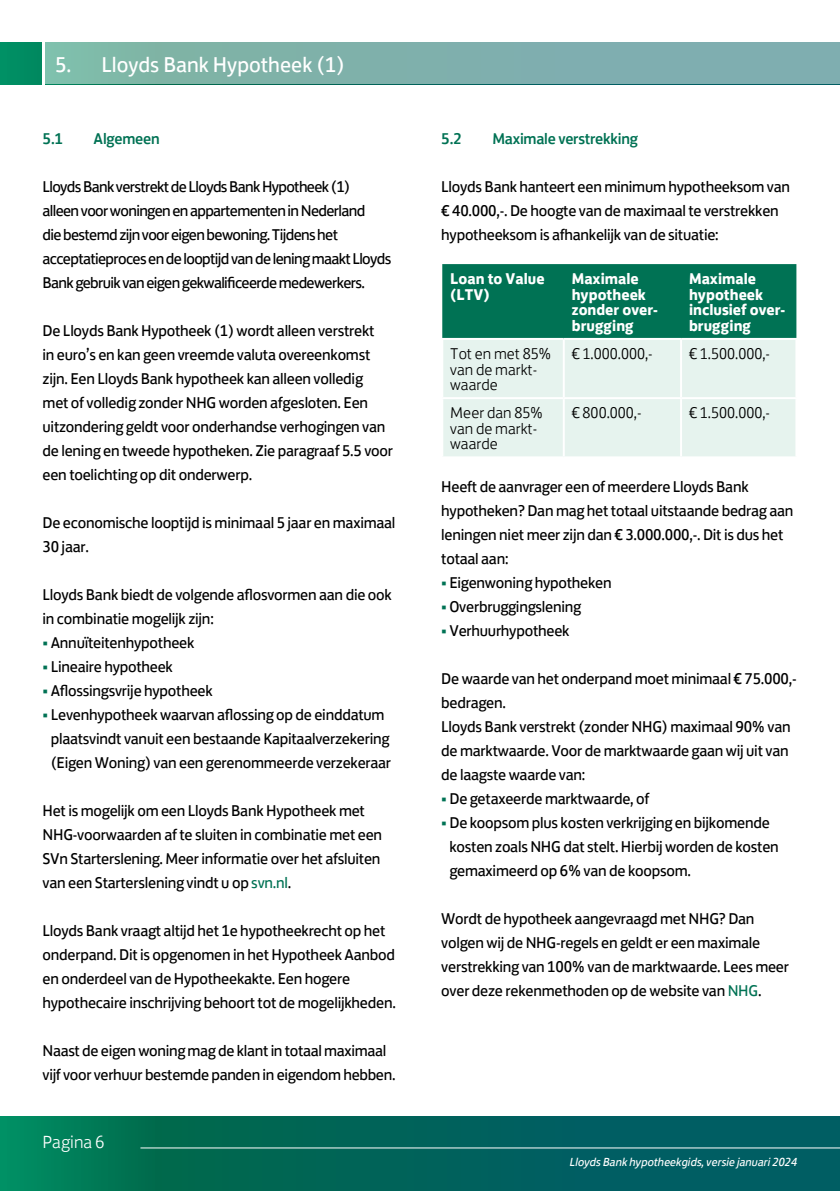
<style>
.page{position:relative;width:840px;height:1191px;background:#fff}
.page>*{position:absolute;margin:0;border:0;box-sizing:border-box;transform-origin:0 0}
.t1{font:22px "Lloyds Bank Jack";color:#fff}
.t2{font:300 18px "Lloyds Bank Jack";color:#fff}
.t3{font:16px/24px "Lloyds Bank Jack";letter-spacing:-.015em;color:#000}
.t4{font:16px/24px "Lloyds Bank Jack";letter-spacing:-.04em;color:#000}
.t5{font:300 16px/15.6px "Lloyds Bank Jack";color:#000}
.t6{font:700 16px/15.6px "Lloyds Bank Jack";color:#fff}
.t7{font:500 16px "Lloyds Bank Jack";letter-spacing:-.015em;color:#007254}
.t8{font:italic 12px "Lloyds Bank Jack";letter-spacing:-.01em;color:#fff}
.s1{color:#007254}
</style>
<div class="page">
<svg style="left:0;top:1116px;width:839px;height:75px;background:#01675b"></svg>
<hr style="left:140px;top:1147px;width:699px;height:1px;background:#fff">
<div style="left:0;top:43px;width:839px;height:41px;background:#008c62"></div>
<div style="left:45px;top:43px;width:794px;height:41px;background:#7fb0ad"></div>
<hr style="left:43px;top:42px;width:2px;height:42px;background:#fff">
<div style="left:442px;top:264px;width:354px;height:74px;background:#007254"></div>
<div style="left:443px;top:340px;width:352px;height:116px;background:#e6f3ee"></div>
<hr style="left:679px;top:340px;width:2px;height:57px;background:#fff">
<hr style="left:563px;top:397px;width:117px;height:2px;background:#fff">
<hr style="left:680px;top:397px;width:117px;height:2px;background:#fff">
<hr style="left:679px;top:399px;width:2px;height:57px;background:#fff">
<hr style="left:562px;top:340px;width:2px;height:57px;background:#fff">
<hr style="left:562px;top:399px;width:2px;height:57px;background:#fff">
<hr style="left:441px;top:397px;width:122px;height:2px;background:#fff">
<h1 class="t1" style="left:55px;top:46px;width:291px">5. Lloyds Bank Hypotheek (1)</h1>
<p class="t7" style="left:43px;top:126px;width:22px">5.1</p>
<p class="t7" style="left:94px;top:126px;width:67px">Algemeen</p>
<p class="t4" style="left:43px;top:173px;width:350px">Lloyds Bank verstrekt de Lloyds Bank Hypotheek (1)<br>alleen voor woningen en appartementen in Nederland diebestemdzijnvooreigenbewoning.Tijdenshet acceptatieprocesendelooptijdvandeleningmaaktLloyds Bankgebruikvaneigengekwalificeerdemedewerkers.</p>
<p class="t3" style="left:43px;top:317px;width:352px">De Lloyds Bank Hypotheek (1) wordt alleen verstrekt<br>in euro’s en kan geen vreemde valuta overeenkomst zijn. Een Lloyds Bank hypotheek kan alleen volledig met of volledig zonder NHG worden afgesloten. Een uitzondering geldt voor onderhandse verhogingen van de lening en tweede hypotheken. Zie paragraaf 5.5 voor een toelichting op dit onderwerp.</p>
<p class="t3" style="left:43px;top:509px;width:354px">De economische looptijd is minimaal 5 jaar en maximaal<br>30 jaar.</p>
<p class="t3" style="left:43px;top:581px;width:350px">Lloyds Bank biedt de volgende aflosvormen aan die ook in combinatie mogelijk zijn:</p>
<p class="t3" style="left:43px;top:629px;width:153px"><span class="s1">•</span> Annuïteitenhypotheek</p>
<p class="t3" style="left:43px;top:653px;width:132px"><span class="s1">•</span> Lineaire hypotheek</p>
<p class="t3" style="left:43px;top:677px;width:172px"><span class="s1">•</span> Aflossingsvrije hypotheek</p>
<p class="t3" style="left:43px;top:701px;width:350px;text-align:center"><span class="s1">•</span> Levenhypotheek waarvan aflossing op de einddatum plaatsvindt vanuit een bestaande Kapitaalverzekering (Eigen Woning) van een gerenommeerde verzekeraar</p>
<p class="t3" style="left:43px;top:797px;width:341px">Het is mogelijk om een Lloyds Bank Hypotheek met NHG-voorwaarden af te sluiten in combinatie met een SVn Starterslening. Meer informatie over het afsluiten van een Starterslening vindt u op <span class="s1">svn.nl</span>.</p>
<p class="t3" style="left:43px;top:917px;width:355px">Lloyds Bank vraagt altijd het 1e hypotheekrecht op het onderpand. Dit is opgenomen in het Hypotheek Aanbod en onderdeel van de Hypotheekakte. Een hogere hypothecaire inschrijving behoort tot de mogelijkheden.</p>
<p class="t3" style="left:43px;top:1037px;width:354px">Naast de eigen woning mag de klant in totaal maximaal vijf voor verhuur bestemde panden in eigendom hebben.</p>
<p class="t2" style="left:43px;top:1127px;width:63px">Pagina 6</p>
<p class="t7" style="left:441px;top:126px;width:22px">5.2</p>
<p class="t7" style="left:492px;top:126px;width:147px">Maximale verstrekking</p>
<p class="t3" style="left:441px;top:173px;width:350px">Lloyds Bank hanteert een minimum hypotheeksom van € 40.000,-. De hoogte van de maximaal te verstrekken hypotheeksom is afhankelijk van de situatie:</p>
<p class="t6" style="left:450px;top:270px;width:96px">Loan to Value (LTV)</p>
<p class="t6" style="left:571px;top:270px;width:88px">Maximale hypotheek zonder over&shy;brugging</p>
<p class="t6" style="left:688px;top:270px;width:98px">Maximale hypotheek inclusief over&shy;brugging</p>
<p class="t5" style="left:450px;top:344px;width:102px">Tot en met 85% van de markt&shy;waarde</p>
<p class="t5" style="left:571px;top:344px;width:82px">€ 1.000.000,-</p>
<p class="t5" style="left:688px;top:344px;width:82px">€ 1.500.000,-</p>
<p class="t5" style="left:450px;top:403px;width:94px">Meer dan 85% van de markt&shy;waarde</p>
<p class="t5" style="left:571px;top:403px;width:71px">€ 800.000,-</p>
<p class="t5" style="left:688px;top:403px;width:82px">€ 1.500.000,-</p>
<p class="t3" style="left:441px;top:473px;width:353px">Heeft de aanvrager een of meerdere Lloyds Bank hypotheken? Dan mag het totaal uitstaande bedrag aan leningen niet meer zijn dan € 3.000.000,-. Dit is dus het totaal aan:</p>
<p class="t3" style="left:441px;top:569px;width:172px"><span class="s1">•</span> Eigenwoning hypotheken</p>
<p class="t3" style="left:441px;top:593px;width:141px"><span class="s1">•</span> Overbruggingslening</p>
<p class="t3" style="left:441px;top:617px;width:130px"><span class="s1">•</span> Verhuurhypotheek</p>
<p class="t3" style="left:441px;top:665px;width:357px">De waarde van het onderpand moet minimaal € 75.000,- bedragen.<br>Lloyds Bank verstrekt (zonder NHG) maximaal 90% van de marktwaarde. Voor de marktwaarde gaan wij uit van de laagste waarde van:</p>
<p class="t3" style="left:441px;top:785px;width:209px"><span class="s1">•</span> De getaxeerde marktwaarde, of</p>
<p class="t3" style="left:449px;top:809px;width:331px;text-indent:-8px"><span class="s1">•</span> De koopsom plus kosten verkrijging en bijkomende kosten zoals NHG dat stelt. Hierbij worden de kosten gemaximeerd op 6% van de koopsom.</p>
<p class="t3" style="left:441px;top:905px;width:349px">Wordt de hypotheek aangevraagd met NHG? Dan volgen wij de NHG-regels en geldt er een maximale verstrekking van 100% van de marktwaarde. Lees meer over deze rekenmethoden op de website van <span class="s1">NHG</span>.</p>
<p class="t8" style="left:569px;top:1152px;width:229px">Lloyds Bank hypotheekgids, versie januari 2024</p>
</div>
